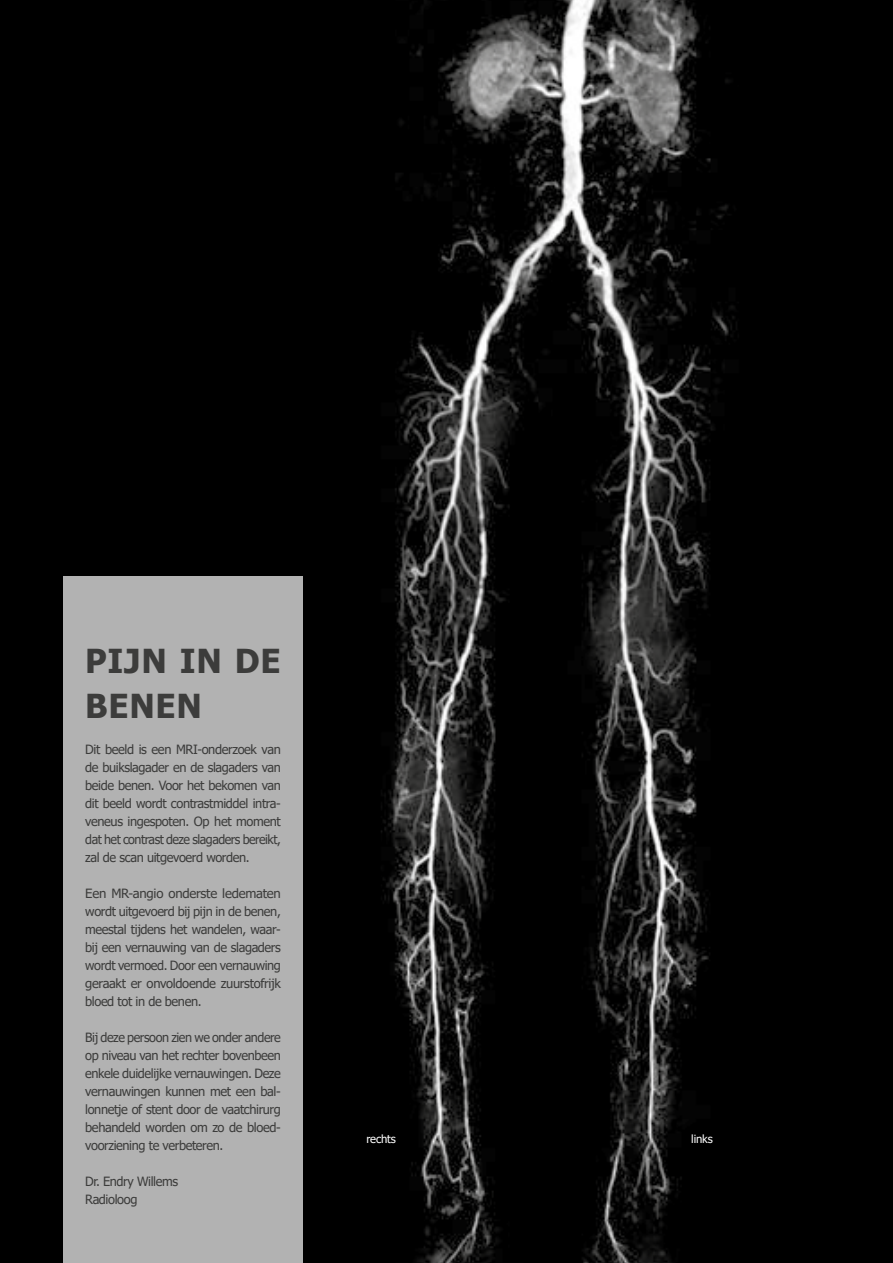
<style>
.page{position:relative;width:893px;height:1263px;background:#fff}
.page>*{position:absolute;margin:0;border:0;box-sizing:border-box;transform-origin:0 0}
.t1{font:700 33px/45px "Tahoma";letter-spacing:.02em;color:#3c3c3b}
.t2{font:12.75px/18px "Tahoma";letter-spacing:-.03em;color:#3c3c3b;text-align:justify}
.t3{font:11.25px "Tahoma";letter-spacing:-.01em;color:#fff}
</style>
<div class="page">
<img style="left:0;top:0;width:893px;height:1263px">
<div style="left:63px;top:576px;width:240px;height:687px;background:#b2b2b2"></div>
<h1 class="t1" style="left:85px;top:640px;width:197px">PIJN IN DE<br>BENEN</h1>
<p class="t2" style="left:85px;top:741px;width:197px">Dit beeld is een MRI-onderzoek van de buikslagader en de slagaders van beide benen. Voor het bekomen van dit beeld wordt contrastmiddel intra&shy;veneus ingespoten. Op het moment dat het contrast deze slagaders bereikt, zal de scan uitgevoerd worden.</p>
<p class="t2" style="left:85px;top:885px;width:197px">Een MR-angio onderste ledematen wordt uitgevoerd bij pijn in de benen, meestal tijdens het wandelen, waar&shy;bij een vernauwing van de slagaders wordt vermoed. Door een vernauwing geraakt er onvoldoende zuurstofrijk bloed tot in de benen.</p>
<p class="t2" style="left:85px;top:1029px;width:197px">Bij deze persoon zien we onder andere op niveau van het rechter bovenbeen enkele duidelijke vernauwingen. Deze vernauwingen kunnen met een bal&shy;lonnetje of stent door de vaatchirurg behandeld worden om zo de bloed&shy;voorziening te verbeteren.</p>
<p class="t2" style="left:85px;top:1173px;width:94px">Dr. Endry Willems<br>Radioloog</p>
<p class="t3" style="left:366px;top:1131px;width:31px">rechts</p>
<p class="t3" style="left:691px;top:1131px;width:23px">links</p>
</div>
